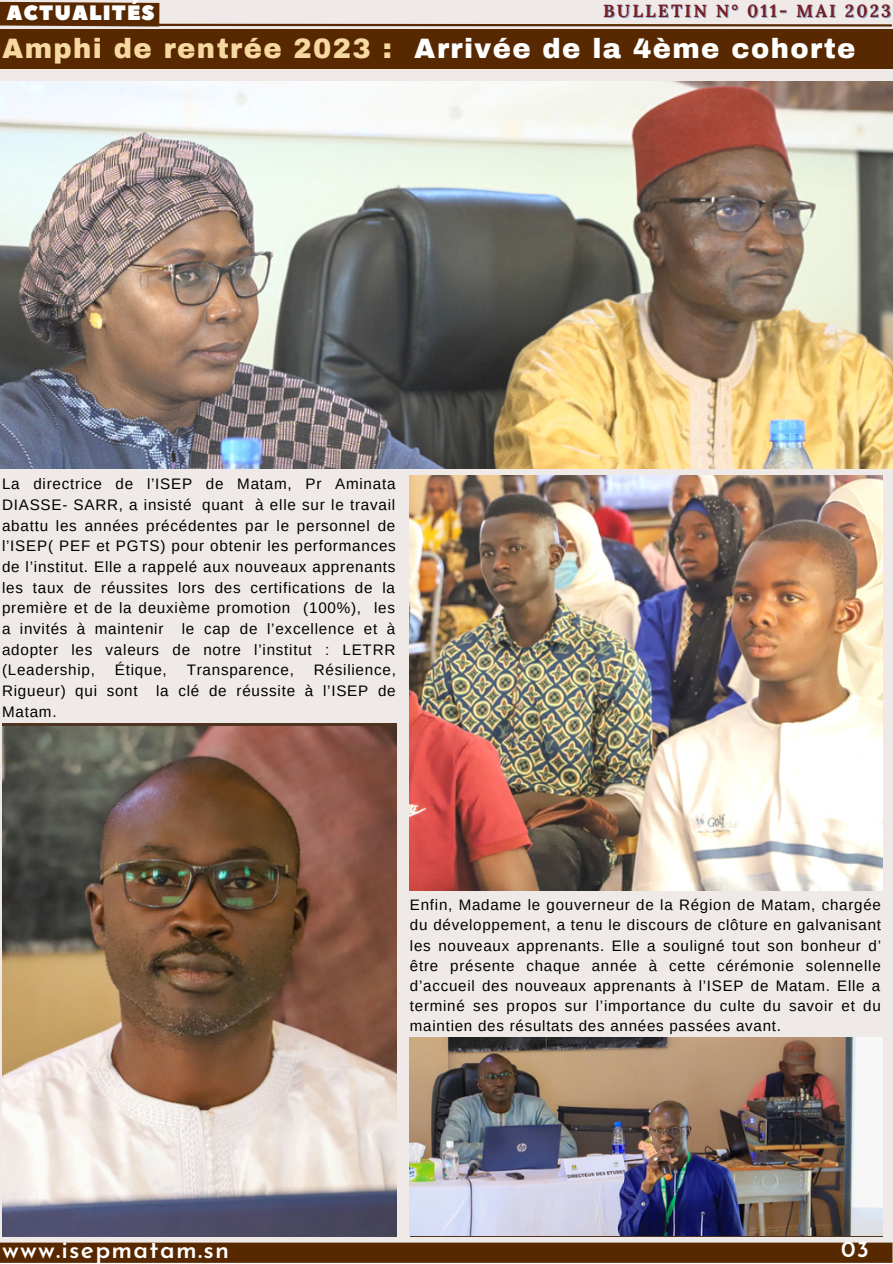
<style>
.page{position:relative;width:893px;height:1264px;background:#fff}
.page>*{position:absolute;margin:0;border:0;box-sizing:border-box;transform-origin:0 0}
.t1{font:900 27.45px "Archivo";letter-spacing:.05em;color:#fff}
.t2{font:600 24.75px "Josefin Sans";letter-spacing:.05em;color:#fff}
.t3{font:600 23.25px "Josefin Sans";color:#fff}
.t4{font:20.85px "Peace Sans";letter-spacing:.05em;color:#fff}
.t5{font:700 17.55px "Lora";letter-spacing:.12em;color:#761e22}
.t6{font:15.15px/20.7px "Arimo";letter-spacing:.05em;color:#000;text-align:justify}
.s1{color:#f6d8a0}
</style>
<div class="page">
<div style="left:0;top:0;width:892px;height:1262px;background:#efeae7"></div>
<div style="left:0;top:1242px;width:892px;height:20px;background:#582900"></div>
<div style="left:0;top:30px;width:892px;height:39px;background:#582900"></div>
<svg style="left:0;top:1px;width:892px;height:29px"></svg>
<img style="left:410px;top:475px;width:472px;height:415px">
<img style="left:0;top:82px;width:892px;height:387px">
<img style="left:2px;top:726px;width:395px;height:510px">
<img style="left:410px;top:1037px;width:472px;height:197px">
<p class="t4" style="left:6px;top:-1px;width:150px">ACTUALITÉS</p>
<p class="t5" style="left:603px;top:0;width:289px">BULLETIN N° 011- MAI 2023</p>
<p class="t1" style="left:2px;top:33px;width:854px"><span class="s1">Amphi de rentrée 2023 :</span> Arrivée de la 4ème cohorte</p>
<p class="t6" style="left:2px;top:474px;width:395px">La directrice de l’ISEP de Matam, Pr Aminata DIASSE- SARR, a insisté quant à elle sur le travail abattu les années précédentes par le personnel de l’ISEP( PEF et PGTS) pour obtenir les performances de l’institut. Elle a rappelé aux nouveaux apprenants les taux de réussites lors des certifications de la première et de la deuxième promotion (100%), les a invités à maintenir le cap de l’excellence et à adopter les valeurs de notre l’institut : LETRR (Leadership,</p>
<p class="t6" style="left:115px;top:659px;width:53px">Étique,</p>
<p class="t6" style="left:187px;top:659px;width:109px">Transparence,</p>
<p class="t6" style="left:2px;top:659px;width:395px;text-indent:312px">Résilience, Rigueur) qui sont la clé de réussite à l’ISEP de Matam.</p>
<p class="t6" style="left:410px;top:894px;width:472px;line-height:20.2px">Enfin, Madame le gouverneur de la Région de Matam, chargée du développement, a tenu le discours de clôture en galvanisant les nouveaux apprenants. Elle a souligné tout son bonheur d’ être présente chaque année à cette cérémonie solennelle d’accueil des nouveaux apprenants à l’ISEP de Matam. Elle a terminé ses propos sur l’importance du culte du savoir et du maintien des résultats des années passées avant.</p>
<p class="t3" style="left:862px;top:1238px;width:30px">02</p>
<p class="t2" style="left:2px;top:1239px;width:229px">www.isepmatam.sn</p>
<p class="t3" style="left:841px;top:1239px;width:29px">03</p>
</div>
